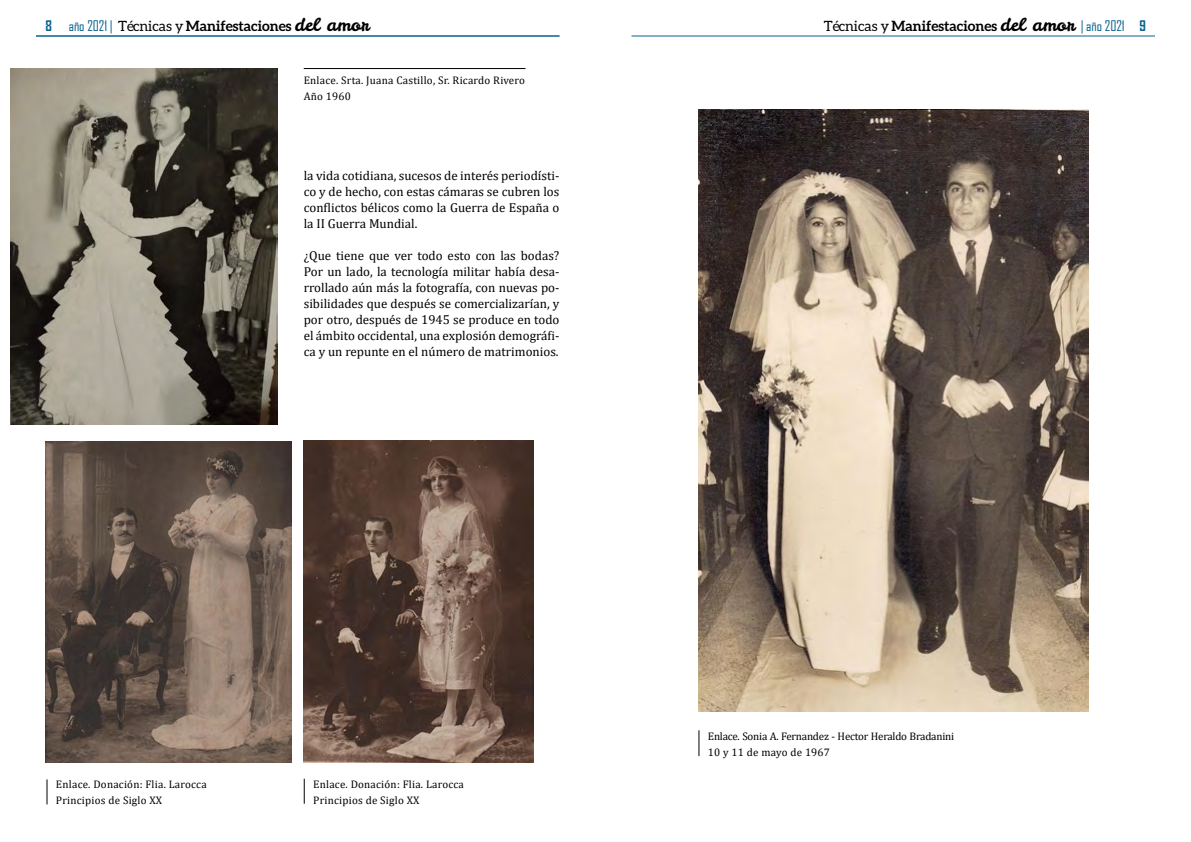
<style>
.page{position:relative;width:1191px;height:842px;background:#fff}
.page>*{position:absolute;margin:0;border:0;box-sizing:border-box;transform-origin:0 0}
.t1{font:700 14.2px "Aleo";color:#000}
.t2{font:13px/16px "Cambria";color:#000;text-align:justify}
.t3{font:11px/16px "Cambria";letter-spacing:.02em;color:#000}
.t4{font:11px/16px "Cambria";letter-spacing:-.02em;color:#000}
.s1{font-family:"Agency FB";font-size:14px;color:#08618a}
.s2{font-family:"Agency FB";font-weight:400;font-size:14px;color:#08618a}
.s3{font-weight:400}
.s4{font-family:"Leckerli One";font-weight:400;font-size:18px}
</style>
<div class="page">
<hr style="left:36px;top:36px;width:523px;height:1px;background:#08618a">
<hr style="left:631px;top:36px;width:524px;height:1px;background:#08618a">
<svg style="left:46px;top:779px;width:1px;height:25px"></svg>
<svg style="left:304px;top:779px;width:1px;height:25px"></svg>
<hr style="left:304px;top:68px;width:221px;height:1px;background:#000">
<img style="left:10px;top:68px;width:268px;height:357px">
<img style="left:45px;top:441px;width:247px;height:322px">
<img style="left:304px;top:441px;width:230px;height:322px">
<img style="left:698px;top:110px;width:390px;height:601px">
<svg style="left:698px;top:730px;width:1px;height:26px"></svg>
<p class="t1" style="left:45px;top:18px;width:325px"><span class="s1">8</span> <span class="s2">año 2021 |</span> <span class="s3">Técnicas y</span> Manifestaciones <span class="s4">del amor</span></p>
<p class="t1" style="left:824px;top:18px;width:323px"><span class="s3">Técnicas y</span> Manifestaciones <span class="s4">del amor</span> <span class="s2">| año 2021</span> <span class="s1">9</span></p>
<p class="t3" style="left:304px;top:72px;width:223px">Enlace. Srta. Juana Castillo, Sr. Ricardo Rivero<br>Año 1960</p>
<p class="t2" style="left:304px;top:168px;width:257px">la vida cotidiana, sucesos de interés periodísti&shy;co y de hecho, con estas cámaras se cubren los conflictos bélicos como la Guerra de España o la II Guerra Mundial.</p>
<p class="t2" style="left:304px;top:248px;width:257px">¿Que tiene que ver todo esto con las bodas?<br>Por un lado, la tecnología militar había desa&shy;rrollado aún más la fotografía, con nuevas po&shy;sibilidades que después se comercializarían, y por otro, después de 1945 se produce en todo el ámbito occidental, una explosión demográfi&shy;ca y un repunte en el número de matrimonios.</p>
<p class="t3" style="left:56px;top:776px;width:152px">Enlace. Donación: Flia. Larocca<br>Principios de Siglo XX</p>
<p class="t3" style="left:313px;top:776px;width:152px">Enlace. Donación: Flia. Larocca<br>Principios de Siglo XX</p>
<p class="t4" style="left:708px;top:728px;width:248px">Enlace. Sonia A. Fernandez - Hector Heraldo Bradanini<br>10 y 11 de mayo de 1967</p>
</div>
